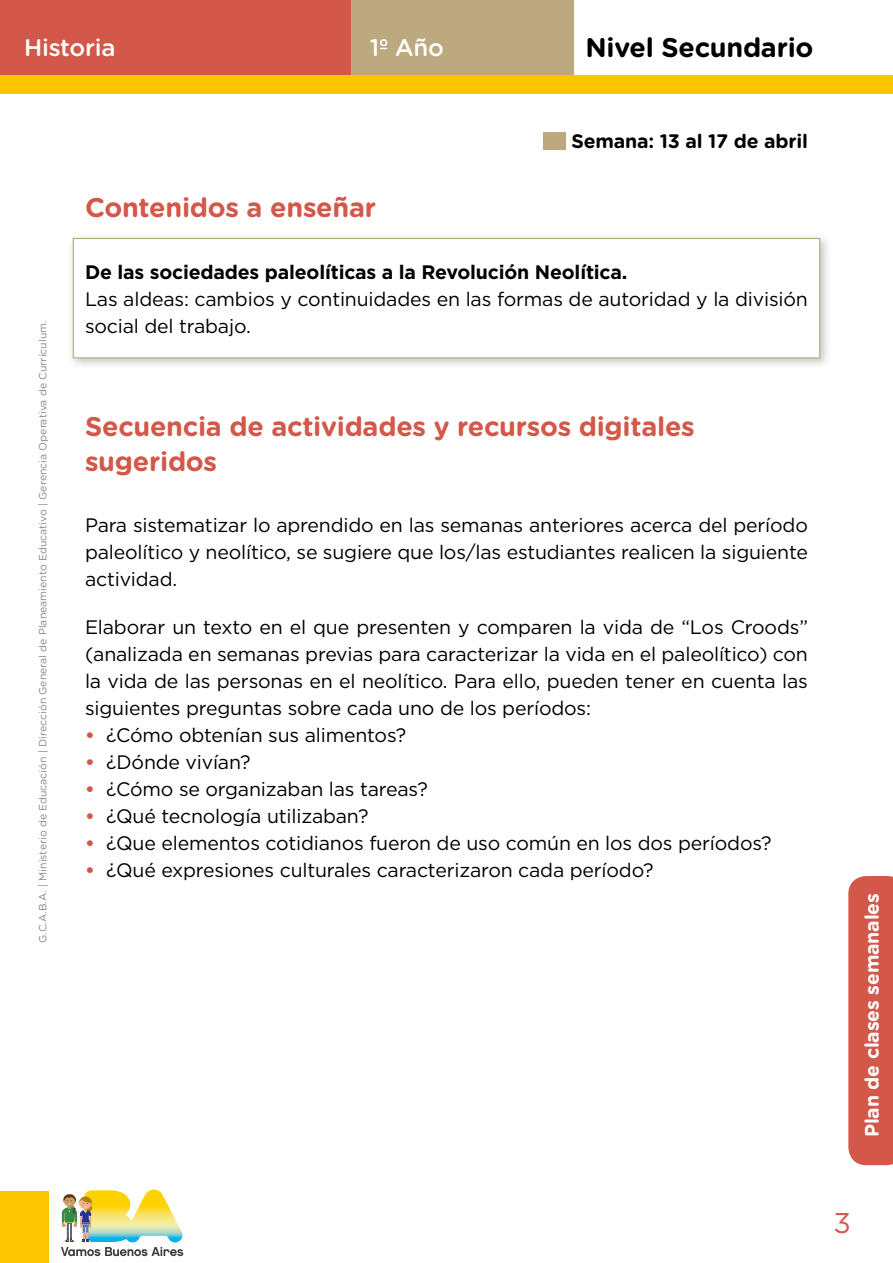
<style>
.page{position:relative;width:893px;height:1263px;background:#fff}
.page>*{position:absolute;margin:0;border:0;box-sizing:border-box;transform-origin:0 0}
.t1{font:28.5px "Gotham";color:#d3584a}
.t2{font:700 27px/34.5px "Gotham Rounded";letter-spacing:-.01em;color:#d3584a}
.t3{font:700 27px "Gotham Rounded";letter-spacing:-.01em;color:#000}
.t4{font:500 24px "Gotham Rounded";letter-spacing:-.01em;color:#fff}
.t5{font:19.5px/27px "Gotham";letter-spacing:-.01em;color:#000;text-align:justify}
.t6{font:700 19.5px "Gotham";letter-spacing:-.01em;color:#000}
.t7{font:700 19.5px "Gotham Rounded";letter-spacing:-.01em;color:#fff}
.t8{font:700 19.5px "Gotham Rounded";letter-spacing:-.01em;color:#000}
.t9{font:10.5px "Gotham Rounded";color:#878787}
.s1{font-weight:700;color:#d3584a}
</style>
<div class="page">
<div style="left:0;top:1191px;width:48px;height:72px;background:#fdc500"></div>
<svg style="left:61px;top:1189px;width:122px;height:67px"></svg>
<div style="left:0;top:0;width:351px;height:78px;background:#d3584a"></div>
<div style="left:351px;top:0;width:223px;height:78px;background:#bca980"></div>
<div style="left:0;top:75px;width:893px;height:19px;background:#fdc500"></div>
<svg style="left:848px;top:876px;width:45px;height:289px;background:#d45d50"></svg>
<div style="left:67px;top:232px;width:764px;height:137px;background:#000;opacity:.22"></div>
<div style="left:73px;top:238px;width:747px;height:120px;background:#fff;border:1px solid #bca980"></div>
<div style="left:543px;top:132px;width:23px;height:17px;background:#bca980"></div>
<p class="t4" style="left:24px;top:31px;width:93px">Historia</p>
<p class="t4" style="left:370px;top:31px;width:76px">1º Año</p>
<h2 class="t3" style="left:585px;top:28px;width:230px">Nivel Secundario</h2>
<p class="t8" style="left:572px;top:127px;width:238px">Semana: 13 al 17 de abril</p>
<p class="t9" style="left:36px;top:943px;width:624px;rotate:-90deg">G.C.A.B.A. | Ministerio de Educación | Dirección General de Planeamiento Educativo | Gerencia Operativa de Currículum.</p>
<h2 class="t2" style="left:85px;top:189px;width:293px">Contenidos a enseñar</h2>
<p class="t6" style="left:85px;top:259px;width:544px">De las sociedades paleolíticas a la Revolución Neolítica.</p>
<p class="t5" style="left:85px;top:285px;width:724px">Las aldeas: cambios y continuidades en las formas de autoridad y la división social del trabajo.</p>
<h2 class="t2" style="left:85px;top:408px;width:611px">Secuencia de actividades y recursos digitales sugeridos</h2>
<p class="t5" style="left:85px;top:511px;width:724px">Para sistematizar lo aprendido en las semanas anteriores acerca del período paleolítico y neolítico, se sugiere que los/las estudiantes realicen la siguiente actividad.</p>
<p class="t5" style="left:85px;top:613px;width:724px">Elaborar un texto en el que presenten y comparen la vida de “Los Croods” (analizada en semanas previas para caracterizar la vida en el paleolítico) con la vida de las personas en el neolítico. Para ello, pueden tener en cuenta las siguientes preguntas sobre cada uno de los períodos:</p>
<p class="t5" style="left:85px;top:721px;width:323px"><span class="s1">•</span> ¿Cómo obtenían sus alimentos?</p>
<p class="t5" style="left:85px;top:748px;width:167px"><span class="s1">•</span> ¿Dónde vivían?</p>
<p class="t5" style="left:85px;top:775px;width:344px"><span class="s1">•</span> ¿Cómo se organizaban las tareas?</p>
<p class="t5" style="left:85px;top:802px;width:285px"><span class="s1">•</span> ¿Qué tecnología utilizaban?</p>
<p class="t5" style="left:85px;top:829px;width:688px"><span class="s1">•</span> ¿Que elementos cotidianos fueron de uso común en los dos períodos?</p>
<p class="t5" style="left:85px;top:856px;width:570px"><span class="s1">•</span> ¿Qué expresiones culturales caracterizaron cada período?</p>
<p class="t7" style="left:858px;top:1137px;width:246px;rotate:-90deg">Plan de clases semanales</p>
<h1 class="t1" style="left:833px;top:1204px;width:19px">3</h1>
</div>
